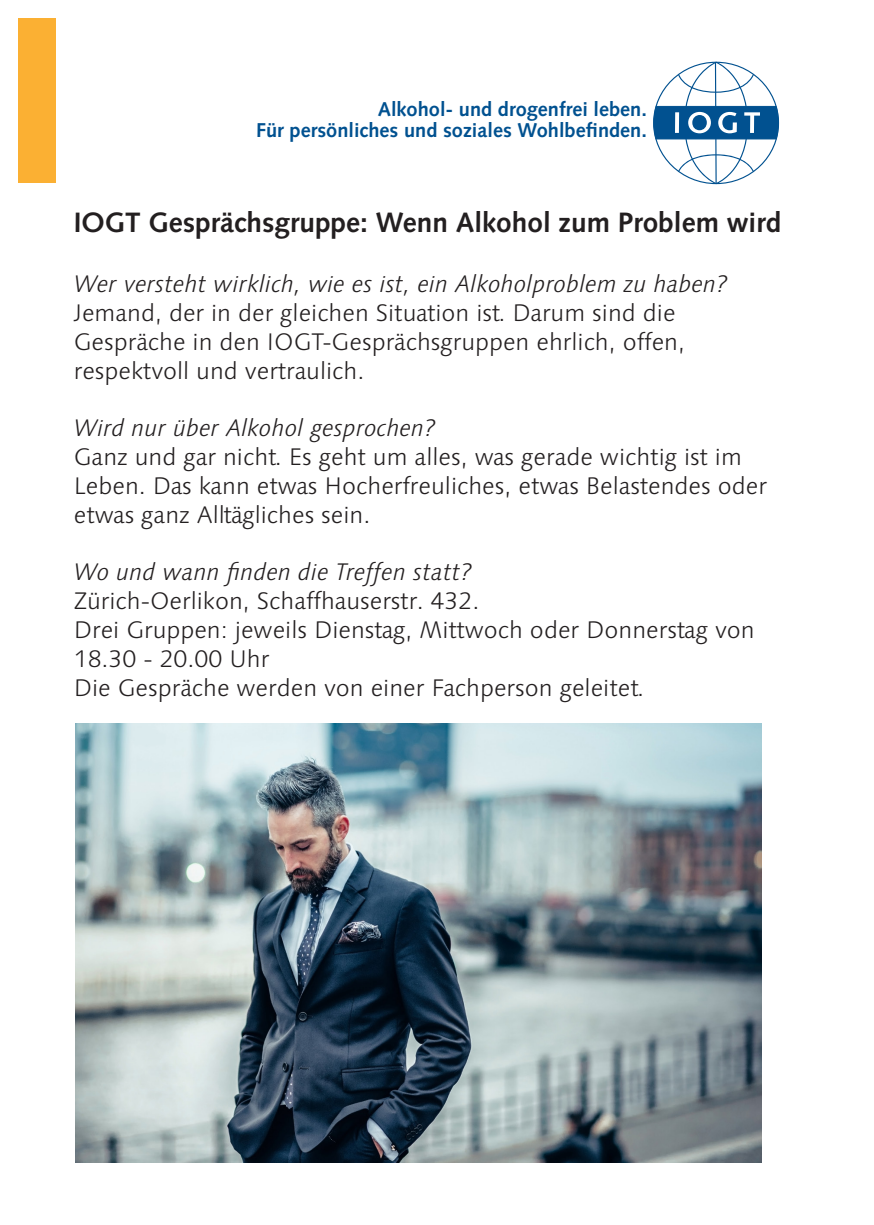
<style>
.page{position:relative;width:874px;height:1225px;background:#fff}
.page>*{position:absolute;margin:0;border:0;box-sizing:border-box;transform-origin:0 0}
.t1{font:700 28px "Syntax";color:#231f20}
.t2{font:300 24px/28.8px "Linotype Syntax";color:#231f20}
.t3{font:italic 300 24px "Linotype Syntax";color:#231f20}
.t4{font:700 20px/21px "Syntax";color:#015190;text-align:right}
</style>
<div class="page">
<img style="left:75px;top:723px;width:686px;height:439px">
<svg style="left:653px;top:62px;width:125px;height:122px"></svg>
<div style="left:18px;top:18px;width:38px;height:164px;background:#fbb033"></div>
<p class="t4" style="left:256px;top:99px;width:392px">Alkohol- und drogenfrei leben.<br>Für persönliches und soziales Wohlbefinden.</p>
<p class="t1" style="left:74px;top:207px;width:708px">IOGT Gesprächsgruppe: Wenn Alkohol zum Problem wird</p>
<p class="t3" style="left:74px;top:270px;width:655px">Wer versteht wirklich, wie es ist, ein Alkoholproblem zu haben?</p>
<p class="t2" style="left:74px;top:298px;width:603px">Jemand, der in der gleichen Situation ist. Darum sind die</p>
<p class="t2" style="left:74px;top:327px;width:612px">Gespräche in den IOGT-Gesprächsgruppen ehrlich, offen,</p>
<p class="t2" style="left:74px;top:356px;width:292px">respektvoll und vertraulich.</p>
<p class="t3" style="left:74px;top:414px;width:363px">Wird nur über Alkohol gesprochen?</p>
<p class="t2" style="left:74px;top:442px;width:694px">Ganz und gar nicht. Es geht um alles, was gerade wichtig ist im<br>Leben. Das kann etwas Hocherfreuliches, etwas Belastendes oder etwas ganz Alltägliches sein.</p>
<p class="t3" style="left:74px;top:558px;width:399px">Wo und wann finden die Treffen statt?</p>
<p class="t2" style="left:74px;top:586px;width:407px">Zürich-Oerlikon, Schaffhauserstr. 432.</p>
<p class="t2" style="left:74px;top:615px;width:682px">Drei Gruppen: jeweils Dienstag, Mittwoch oder Donnerstag von<br>18.30 - 20.00 Uhr</p>
<p class="t2" style="left:74px;top:673px;width:571px">Die Gespräche werden von einer Fachperson geleitet.</p>
</div>
